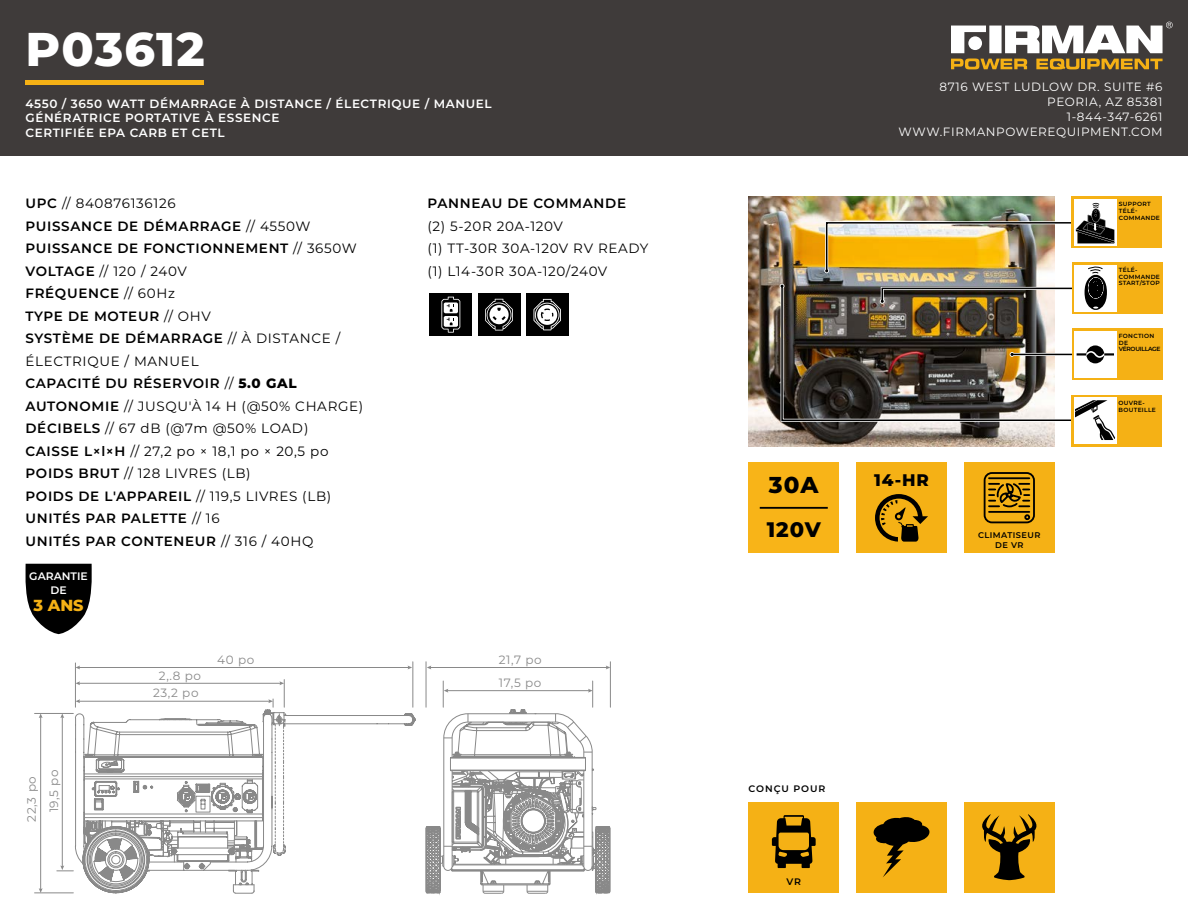
<style>
.page{position:relative;width:1188px;height:918px;background:#fff}
.page>*{position:absolute;margin:0;border:0;box-sizing:border-box;transform-origin:0 0}
.t1{font:800 47.25px "Montserrat";letter-spacing:.025em;color:#fff}
.t2{font:800 22.95px "Montserrat";color:#000}
.t3{font:800 21px "Montserrat";color:#000}
.t4{font:800 16.8px "Montserrat";color:#000}
.t5{font:800 16.05px "Montserrat";color:#f5b115}
.t6{font:600 13.5px/22.5px "Montserrat";letter-spacing:.05em;color:#000}
.t7{font:13.5px/22.5px "Montserrat";letter-spacing:.05em;color:#000}
.t8{font:600 12px/14.4px "Montserrat";letter-spacing:.05em;color:#fff}
.t9{font:12px/15px "Montserrat";letter-spacing:.05em;color:#fff;text-align:right}
.t10{font:12px/22.5px "Montserrat";letter-spacing:.05em;color:#898989}
.t11{font:600 10.8px/13.8px "Montserrat";color:#fff;text-align:center}
.t12{font:600 9.45px "Montserrat";letter-spacing:.1em;color:#000}
.t13{font:600 8.25px/9.9px "Montserrat";letter-spacing:.05em;color:#000;text-align:center}
.t14{font:600 6px/6.8px "Montserrat";letter-spacing:.05em;color:#000}
.t15{font:600 6px/6.8px "Montserrat";letter-spacing:-.045em;color:#000}
.s1{font-weight:400}
.s2{font-weight:800}
</style>
<div class="page">
<img style="left:749px;top:197px;width:306px;height:249px">
<div style="left:0;top:0;width:1188px;height:155px;background:#3f3b3a"></div>
<div style="left:26px;top:80px;width:178px;height:5px;background:#f5b115"></div>
<hr style="left:426px;top:662px;width:1px;height:45px;background:#898989">
<hr style="left:610px;top:662px;width:1px;height:45px;background:#898989">
<hr style="left:430px;top:667px;width:177px;height:1px;background:#898989">
<hr style="left:75px;top:663px;width:1px;height:44px;background:#898989">
<hr style="left:413px;top:662px;width:1px;height:45px;background:#898989">
<hr style="left:40px;top:717px;width:1px;height:173px;background:#898989">
<svg style="left:39px;top:888px;width:4px;height:5px"></svg>
<svg style="left:39px;top:714px;width:4px;height:4px"></svg>
<hr style="left:79px;top:667px;width:330px;height:1px;background:#898989">
<hr style="left:35px;top:713px;width:38px;height:1px;background:#898989">
<hr style="left:35px;top:893px;width:38px;height:1px;background:#898989">
<div style="left:856px;top:463px;width:91px;height:90px;background:#f5b115"></div>
<svg style="left:875px;top:494px;width:53px;height:48px"></svg>
<div style="left:964px;top:463px;width:91px;height:90px;background:#f5b115"></div>
<div style="left:984px;top:472px;width:51px;height:51px;border:2px solid #000;border-radius:7px"></div>
<hr style="left:989px;top:477px;width:40px;height:2px;background:#000">
<hr style="left:989px;top:511px;width:40px;height:2px;background:#000">
<svg style="left:1024px;top:514px;width:6px;height:6px"></svg>
<svg style="left:989px;top:482px;width:40px;height:26px"></svg>
<div style="left:749px;top:463px;width:90px;height:90px;background:#f8b418"></div>
<hr style="left:761px;top:507px;width:66px;height:2px;background:#000">
<svg style="left:951px;top:22px;width:222px;height:47px"></svg>
<div style="left:478px;top:293px;width:42px;height:43px;background:#000"></div>
<svg style="left:485px;top:299px;width:28px;height:32px"></svg>
<div style="left:430px;top:293px;width:42px;height:43px;background:#000"></div>
<svg style="left:441px;top:297px;width:19px;height:36px"></svg>
<svg style="left:426px;top:681px;width:184px;height:213px"></svg>
<div style="left:856px;top:802px;width:91px;height:90px;background:#f5b115"></div>
<svg style="left:873px;top:817px;width:57px;height:60px"></svg>
<div style="left:749px;top:802px;width:90px;height:90px;background:#f5b115"></div>
<svg style="left:772px;top:815px;width:44px;height:53px"></svg>
<div style="left:964px;top:802px;width:91px;height:90px;background:#f5b115"></div>
<svg style="left:982px;top:814px;width:55px;height:66px"></svg>
<div style="left:1072px;top:197px;width:90px;height:51px;background:#f5b115"></div>
<div style="left:1074px;top:199px;width:43px;height:47px;background:#fff"></div>
<div style="left:1072px;top:329px;width:90px;height:51px;background:#f5b115"></div>
<div style="left:1074px;top:331px;width:43px;height:47px;background:#fff"></div>
<div style="left:1072px;top:263px;width:90px;height:51px;background:#f5b115"></div>
<div style="left:1074px;top:265px;width:43px;height:47px;background:#fff"></div>
<div style="left:1072px;top:395px;width:90px;height:51px;background:#f5b115"></div>
<div style="left:1074px;top:397px;width:42px;height:47px;background:#fff"></div>
<img style="left:779px;top:203px;width:336px;height:237px">
<div style="left:526px;top:293px;width:42px;height:43px;background:#000"></div>
<svg style="left:534px;top:299px;width:27px;height:31px"></svg>
<svg style="left:286px;top:713px;width:130px;height:13px"></svg>
<svg style="left:57px;top:680px;width:229px;height:214px"></svg>
<svg style="left:25px;top:564px;width:67px;height:70px"></svg>
<h1 class="t1" style="left:26px;top:14px;width:181px">P03612</h1>
<p class="t8" style="left:26px;top:96px;width:468px">4550 / 3650 WATT DÉMARRAGE À DISTANCE / ÉLECTRIQUE / MANUEL<br>GÉNÉRATRICE PORTATIVE À ESSENCE<br>CERTIFIÉE EPA CARB ET CETL</p>
<p class="t6" style="left:25px;top:192px;width:339px">UPC <span class="s1">// 840876136126<br></span>PUISSANCE DE DÉMARRAGE <span class="s1">// 4550W<br></span>PUISSANCE DE FONCTIONNEMENT <span class="s1">// 3650W<br></span>VOLTAGE <span class="s1">// 120 / 240V<br></span>FRÉQUENCE <span class="s1">// 60Hz<br></span>TYPE DE MOTEUR <span class="s1">// OHV<br></span>SYSTÈME DE DÉMARRAGE <span class="s1">// À DISTANCE /<br>ÉLECTRIQUE / MANUEL<br></span>CAPACITÉ DU RÉSERVOIR <span class="s1">//</span> <span class="s2">5.0 GAL<br></span>AUTONOMIE <span class="s1">// JUSQU'À 14 H (@50% CHARGE)<br></span>DÉCIBELS <span class="s1">// 67 dB (@7m @50% LOAD)<br></span>CAISSE L×l×H <span class="s1">// 27,2 po × 18,1 po × 20,5 po<br></span>POIDS BRUT <span class="s1">// 128 LIVRES (LB)<br></span>POIDS DE L'APPAREIL <span class="s1">// 119,5 LIVRES (LB)<br></span>UNITÉS PAR PALETTE <span class="s1">// 16<br></span>UNITÉS PAR CONTENEUR <span class="s1">// 316 / 40HQ</span></p>
<p class="t6" style="left:427px;top:192px;width:200px">PANNEAU DE COMMANDE</p>
<p class="t7" style="left:427px;top:214px;width:223px">(2) 5-20R 20A-120V<br>(1) TT-30R 30A-120V RV READY (1) L14-30R 30A-120/240V</p>
<p class="t11" style="left:29px;top:568px;width:60px">GARANTIE<br>DE</p>
<p class="t5" style="left:34px;top:593px;width:52px">3 ANS</p>
<p class="t10" style="left:20px;top:812px;width:45px;text-indent:-9px;rotate:-90deg">22,3 po<br>19,5 po</p>
<p class="t10" style="left:153px;top:667px;width:50px;line-height:17px;text-align:center">2,.8 po<br>23,2 po</p>
<p class="t10" style="left:217px;top:648px;width:39px">40 po</p>
<p class="t10" style="left:499px;top:648px;width:45px;line-height:23px">21,7 po<br>17,5 po</p>
<h2 class="t2" style="left:769px;top:468px;width:51px">30A</h2>
<h3 class="t3" style="left:767px;top:514px;width:56px">120V</h3>
<p class="t9" style="left:898px;top:78px;width:266px">8716 WEST LUDLOW DR. SUITE #6<br>PEORIA, AZ 85381<br>1-844-347-6261<br>WWW.FIRMANPOWEREQUIPMENT.COM</p>
<p class="t14" style="left:1119px;top:200px;width:43px">SUPPORT<br>TÉLÉ-<br>COMMANDE</p>
<p class="t14" style="left:1119px;top:266px;width:43px">TÉLÉ-<br>COMMANDE<br>START/STOP</p>
<p class="t15" style="left:1119px;top:332px;width:43px">FONCTION<br>DE<br>VÉROUILLAGE</p>
<p class="t4" style="left:874px;top:467px;width:56px">14-HR</p>
<p class="t13" style="left:978px;top:530px;width:64px">CLIMATISEUR<br>DE VR</p>
<p class="t14" style="left:1119px;top:399px;width:39px">OUVRE-<br>BOUTEILLE</p>
<p class="t12" style="left:749px;top:782px;width:78px">CONÇU POUR</p>
<p class="t12" style="left:786px;top:875px;width:16px">VR</p>
</div>
